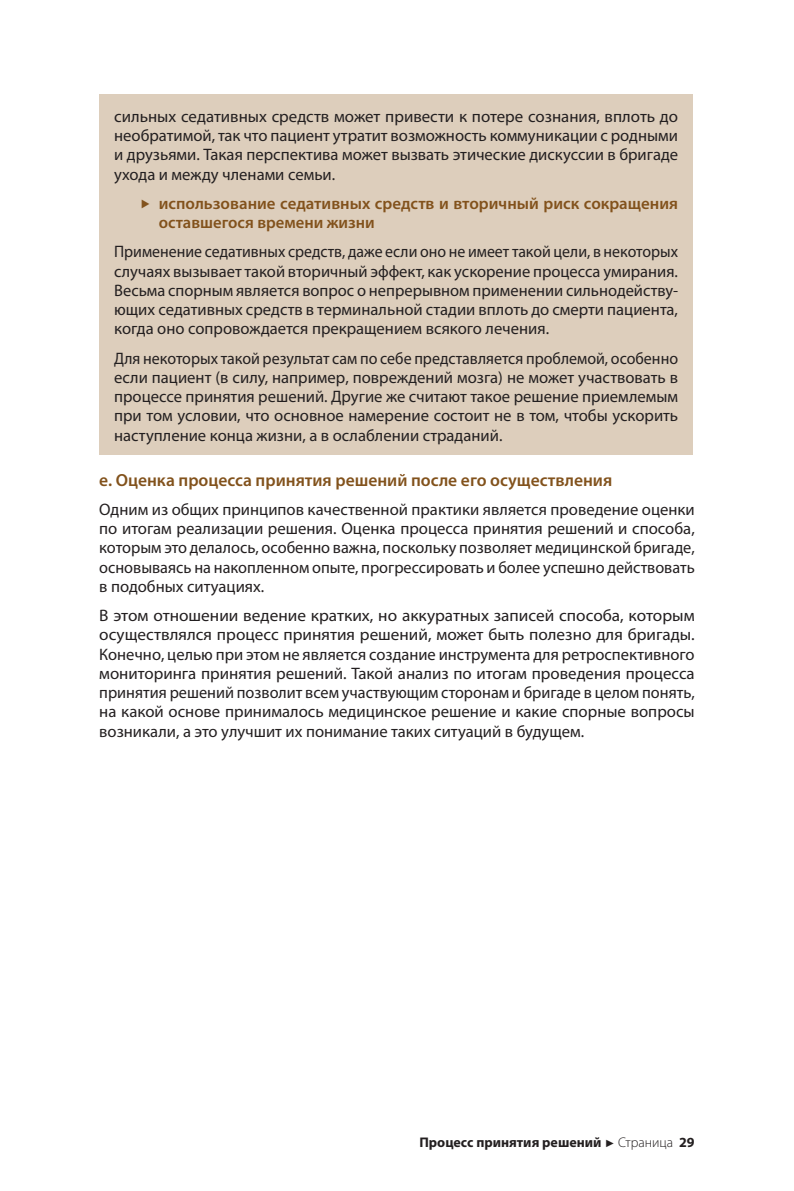
<style>
.page{position:relative;width:794px;height:1191px;background:#fff}
.page>*{position:absolute;margin:0;border:0;box-sizing:border-box;transform-origin:0 0}
.t1{font:600 17.5px "Myriad Pro";color:#82521c}
.t2{font:16.62px/19.2px "Myriad Pro";color:#231f20;text-align:justify}
.t3{font:16.62px/19.2px "Myriad Pro";color:#231f20;text-align:justify;scale:1.04 1}
.t4{font:16.62px/19.2px "Myriad Pro";color:#231f20;text-align:justify;scale:.95 1}
.t5{font:16.62px/19.2px "Myriad Pro";color:#231f20;text-align:justify;scale:.96 1}
.t6{font:600 16.62px/19.2px "Myriad Pro";color:#82521c}
.t7{font:700 14px "Myriad Pro";color:#231f20}
.s1{font-family:"Arial";font-weight:400;font-size:10.5px}
.s2{font-weight:300}
</style>
<div class="page">
<div style="left:99px;top:94px;width:594px;height:361px;background:#ddcebc"></div>
<p class="t2" style="left:114px;top:106px;width:565px">сильных седативных средств может привести к потере сознания, вплоть до необратимой, так что пациент утратит возможность коммуникации с родными и друзьями. Такая перспектива может вызвать этические дискуссии в бригаде ухода и между членами семьи.</p>
<p class="t6" style="left:159px;top:193px;width:521px">использование седативных средств и вторичный риск сокращения оставшегося времени жизни</p>
<p class="t4" style="left:114px;top:242px;width:595px">Применение седативных средств, даже если оно не имеет такой цели, в некоторых случаях вызывает такой вторичный эффект, как ускорение процесса умирания.<br>Весьма спорным является вопрос о непрерывном применении сильнодейству‑ ющих седативных средств в терминальной стадии вплоть до смерти пациента, когда оно сопровождается прекращением всякого лечения.</p>
<p class="t5" style="left:114px;top:348px;width:589px">Для некоторых такой результат сам по себе представляется проблемой, особенно если пациент (в силу, например, повреждений мозга) не может участвовать в процессе принятия решений. Другие же считают такое решение приемлемым при том условии, что основное намерение состоит не в том, чтобы ускорить наступление конца жизни, а в ослаблении страданий.</p>
<p class="t1" style="left:99px;top:469px;width:514px">e. Оценка процесса принятия решений после его осуществления</p>
<p class="t2" style="left:99px;top:499px;width:597px">Одним из общих принципов качественной практики является проведение оценки по итогам реализации решения. Оценка процесса принятия решений и способа, которым это делалось, особенно важна, поскольку позволяет медицинской бригаде, основываясь на накопленном опыте, прогрессировать и более успешно действовать в подобных ситуациях.</p>
<p class="t3" style="left:99px;top:605px;width:574px">В этом отношении ведение кратких, но аккуратных записей способа, которым осуществлялся процесс принятия решений, может быть полезно для бригады.<br>Конечно, целью при этом не является создание инструмента для ретроспективного мониторинга принятия решений. Такой анализ по итогам проведения процесса принятия решений позволит всем участвующим сторонам и бригаде в целом понять, на какой основе принималось медицинское решение и какие спорные вопросы возникали, а это улучшит их понимание таких ситуаций в будущем.</p>
<p class="t7" style="left:419px;top:1132px;width:277px">Процесс принятия решений <span class="s1">►</span> <span class="s2">Страница</span> 29</p>
</div>
